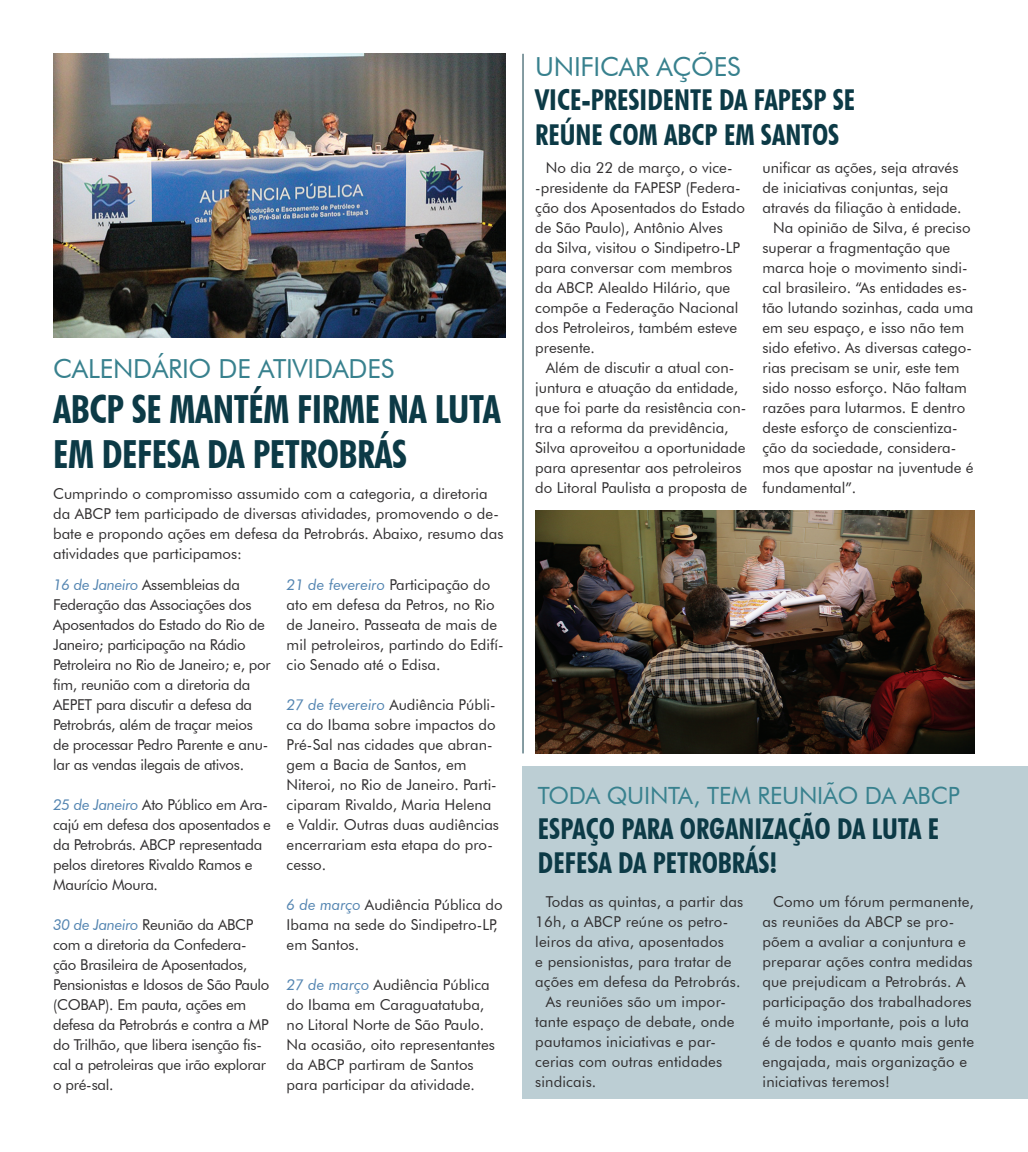
<style>
.page{position:relative;width:1028px;height:1152px;background:#fff}
.page>*{position:absolute;margin:0;border:0;box-sizing:border-box;transform-origin:0 0}
.Texto{font:700 condensed 38.75px/45px "Futura BT";letter-spacing:-.01em;color:#0c3a46}
.Texto-2{font:700 condensed 28.75px/34.5px "Futura BT";color:#0c3a46}
.Texto-3{font:26.25px "Futura BT";letter-spacing:-.01em;color:#38818e}
.Texto-4{font:23.75px "Futura BT";letter-spacing:-.01em;color:#38818e}
.Texto-5{font:15px/20px "Futura BT";color:#312f30}
.Texto-6{font:15px/20px "Futura BT";letter-spacing:-.02em;color:#312f30}
.s1{font-style:italic;color:#5485b1}
</style>
<div class="page">
<div style="left:523px;top:766px;width:505px;height:332px;background:#bcced4"></div>
<img style="left:53px;top:53px;width:452px;height:284px">
<img style="left:535px;top:511px;width:439px;height:242px">
<hr style="left:523px;top:54px;width:1px;height:699px;background:#0c3a46">
<p class="Texto-3" style="left:53px;top:352px;width:342px">CALENDÁRIO DE ATIVIDADES</p>
<p class="Texto" style="left:53px;top:386px;width:449px">ABCP SE MANTÉM FIRME NA LUTA<br>EM DEFESA DA PETROBRÁS</p>
<p class="Texto-5" style="left:53px;top:483px;width:452px">Cumprindo o compromisso assumido com a categoria, a diretoria da ABCP tem participado de diversas atividades, promovendo o de&shy;bate e propondo ações em defesa da Petrobrás. Abaixo, resumo das atividades que participamos:</p>
<p class="Texto-6" style="left:53px;top:574px;width:219px"><span class="s1">16 de Janeiro</span> Assembleias da<br>Federação das Associações dos<br>Aposentados do Estado do Rio de<br>Janeiro; participação na Rádio<br>Petroleira no Rio de Janeiro; e, por fim, reunião com a diretoria da<br>AEPET para discutir a defesa da<br>Petrobrás, além de traçar meios de processar Pedro Parente e anu&shy;lar as vendas ilegais de ativos.</p>
<p class="Texto-6" style="left:53px;top:794px;width:219px"><span class="s1">25 de Janeiro</span> Ato Público em Ara&shy;cajú em defesa dos aposentados e da Petrobrás. ABCP representada pelos diretores Rivaldo Ramos e<br>Maurício Moura.</p>
<p class="Texto-6" style="left:53px;top:914px;width:218px"><span class="s1">30 de Janeiro</span> Reunião da ABCP com a diretoria da Confedera&shy;ção Brasileira de Aposentados,<br>Pensionistas e Idosos de São Paulo (COBAP). Em pauta, ações em defesa da Petrobrás e contra a MP do Trilhão, que libera isenção fis&shy;cal a petroleiras que irão explorar o pré-sal.</p>
<p class="Texto-5" style="left:287px;top:574px;width:218px"><span class="s1">21 de fevereiro</span> Participação do ato em defesa da Petros, no Rio de Janeiro. Passeata de mais de mil petroleiros, partindo do Edifí&shy;cio Senado até o Edisa.</p>
<p class="Texto-5" style="left:287px;top:694px;width:214px"><span class="s1">27 de fevereiro</span> Audiência Públi&shy;ca do Ibama sobre impactos do<br>Pré-Sal nas cidades que abran&shy;gem a Bacia de Santos, em<br>Niteroi, no Rio de Janeiro. Parti&shy;ciparam Rivaldo, Maria Helena e Valdir. Outras duas audiências encerrariam esta etapa do pro&shy;cesso.</p>
<p class="Texto-5" style="left:287px;top:894px;width:217px"><span class="s1">6 de março</span> Audiência Pública do<br>Ibama na sede do Sindipetro-LP, em Santos.</p>
<p class="Texto-5" style="left:287px;top:974px;width:210px"><span class="s1">27 de março</span> Audiência Pública do Ibama em Caraguatatuba, no Litoral Norte de São Paulo.<br>Na ocasião, oito representantes da ABCP partiram de Santos para participar da atividade.</p>
<p class="Texto-3" style="left:535px;top:51px;width:207px">UNIFICAR AÇÕES</p>
<p class="Texto-2" style="left:535px;top:83px;width:321px">VICE-PRESIDENTE DA FAPESP SE</p>
<p class="Texto-2" style="left:535px;top:117px;width:305px">REÚNE COM ABCP EM SANTOS</p>
<p class="Texto-5" style="left:535px;top:157px;width:211px;text-indent:11px">No dia 22 de março, o vice--presidente da FAPESP (Federa&shy;ção dos Aposentados do Estado de São Paulo), Antônio Alves<br>da Silva, visitou o Sindipetro-LP para conversar com membros da ABCP. Alealdo Hilário, que compõe a Federação Nacional dos Petroleiros, também esteve presente.</p>
<p class="Texto-5" style="left:535px;top:357px;width:213px;text-indent:11px">Além de discutir a atual con&shy;juntura e atuação da entidade, que foi parte da resistência con&shy;tra a reforma da previdência,<br>Silva aproveitou a oportunidade para apresentar aos petroleiros do Litoral Paulista a proposta de</p>
<p class="Texto-5" style="left:762px;top:157px;width:201px">unificar as ações, seja através de iniciativas conjuntas, seja através da filiação à entidade.</p>
<p class="Texto-5" style="left:762px;top:217px;width:213px;text-indent:11px">Na opinião de Silva, é preciso superar a fragmentação que marca hoje o movimento sindi&shy;cal brasileiro. “As entidades es&shy;tão lutando sozinhas, cada uma em seu espaço, e isso não tem sido efetivo. As diversas catego&shy;rias precisam se unir, este tem sido nosso esforço. Não faltam razões para lutarmos. E dentro deste esforço de conscientiza&shy;ção da sociedade, considera&shy;mos que apostar na juventude é fundamental”.</p>
<p class="Texto-4" style="left:538px;top:781px;width:423px">TODA QUINTA, TEM REUNIÃO DA ABCP</p>
<p class="Texto-2" style="left:538px;top:811px;width:403px">ESPAÇO PARA ORGANIZAÇÃO DA LUTA E<br>DEFESA DA PETROBRÁS!</p>
<p class="Texto-5" style="left:535px;top:891px;width:209px;text-indent:11px">Todas as quintas, a partir das<br>16h, a ABCP reúne os petro&shy;leiros da ativa, aposentados<br>e pensionistas, para tratar de ações em defesa da Petrobrás.</p>
<p class="Texto-5" style="left:535px;top:991px;width:201px;text-indent:11px">As reuniões são um impor&shy;tante espaço de debate, onde pautamos iniciativas e par&shy;cerias com outras entidades sindicais.</p>
<p class="Texto-5" style="left:762px;top:891px;width:213px;text-indent:11px">Como um fórum permanente, as reuniões da ABCP se pro&shy;põem a avaliar a conjuntura e preparar ações contra medidas que prejudicam a Petrobrás. A participação dos trabalhadores é muito importante, pois a luta é de todos e quanto mais gente engajada, mais organização e iniciativas teremos!</p>
</div>
